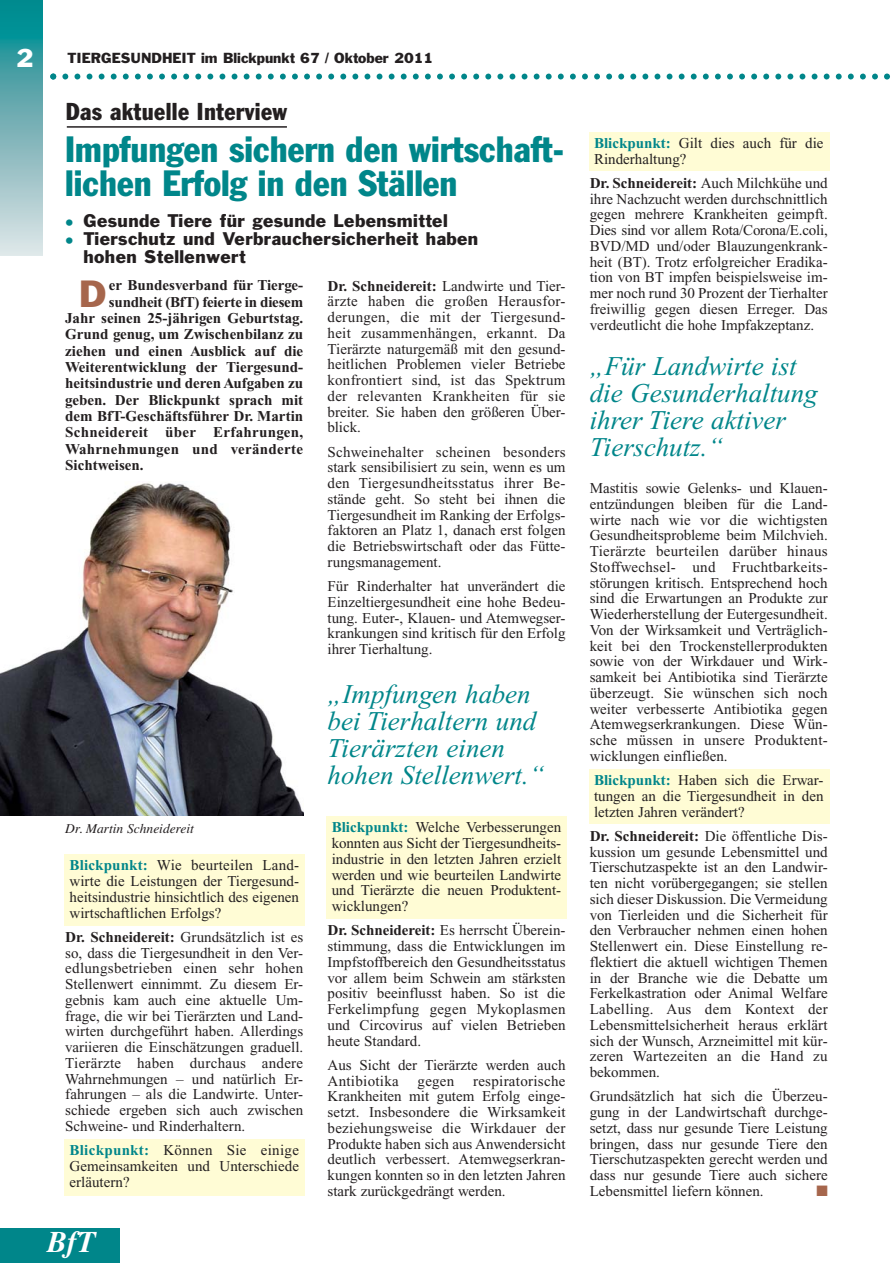
<style>
.page{position:relative;width:893px;height:1263px;background:#fff}
.page>*{position:absolute;margin:0;border:0;box-sizing:border-box;transform-origin:0 0}
.t1{font:condensed 36px/34.5px "Franklin Gothic";color:#00868a}
.t2{font:35.1px "Franklin Gothic";color:#a6664c}
.t3{font:italic 700 30px "Times";color:#fff}
.t4{font:italic 27px/27px "Times New Roman";color:#00868a}
.t5{font:condensed 24px "Franklin Gothic";letter-spacing:.015em;color:#231f20}
.t6{font:24px "Franklin Gothic";color:#fff}
.t7{font:16.95px/18px "Franklin Gothic";letter-spacing:.02em;color:#231f20}
.t8{font:15px/15.8px "Times New Roman";color:#231f20;text-align:justify}
.t9{font:700 15px "Times New Roman";color:#231f20}
.t10{font:700 15px "Times New Roman";letter-spacing:.02em;color:#231f20}
.t11{font:15px "Zapf Dingbats ITC";color:#a6664c}
.t12{font:13.5px "Franklin Gothic";color:#231f20}
.t13{font:italic 13.5px "Times";color:#231f20}
.s1{color:#00868a}
.s2{font-weight:700;color:#00868a}
.s3{font-weight:700}
</style>
<div class="page">
<div style="left:326px;top:816px;width:241px;height:102px;background:#fffcd5"></div>
<div style="left:589px;top:770px;width:241px;height:54px;background:#fffcd5"></div>
<div style="left:589px;top:132px;width:241px;height:39px;background:#fffcd5"></div>
<div style="left:64px;top:854px;width:241px;height:71px;background:#fffcd5"></div>
<div style="left:64px;top:1139px;width:241px;height:56px;background:#fffcd5"></div>
<svg style="left:0;top:0;width:43px;height:255px;background:#71b3b8"></svg>
<svg style="left:50px;top:74px;width:840px;height:6px"></svg>
<hr style="left:67px;top:126px;width:220px;height:2px;background:#231f20">
<div style="left:0;top:1229px;width:119px;height:34px;background:#00868a"></div>
<img style="left:0;top:482px;width:304px;height:334px">
<h3 class="t6" style="left:16px;top:49px;width:19px">2</h3>
<p class="t12" style="left:68px;top:53px;width:367px">TIERGESUNDHEIT im Blickpunkt 67 / Oktober 2011</p>
<h3 class="t5" style="left:66px;top:103px;width:223px">Das aktuelle Interview</h3>
<h1 class="t1" style="left:65px;top:135px;width:500px">Impfungen sichern den wirtschaft&shy;lichen Erfolg in den Ställen</h1>
<p class="t7" style="left:65px;top:213px;width:384px"><span class="s1">•</span> Gesunde Tiere für gesunde Lebensmittel</p>
<p class="t7" style="left:84px;top:231px;width:396px;text-indent:-18px"><span class="s1">•</span> Tierschutz und Verbrauchersicherheit haben hohen Stellenwert</p>
<h2 class="t2" style="left:79px;top:280px;width:29px">D</h2>
<p class="t9" style="left:109px;top:280px;width:196px">er Bundesverband für Tierge-</p>
<p class="t9" style="left:109px;top:296px;width:196px">sundheit (BfT) feierte in diesem</p>
<p class="t9" style="left:65px;top:313px;width:239px">Jahr seinen 25-jährigen Geburtstag.</p>
<p class="t9" style="left:65px;top:329px;width:239px">Grund genug, um Zwischenbilanz zu</p>
<p class="t9" style="left:65px;top:346px;width:239px">ziehen und einen Ausblick auf die</p>
<p class="t9" style="left:65px;top:362px;width:239px">Weiterentwicklung der Tiergesund-</p>
<p class="t9" style="left:65px;top:378px;width:239px">heitsindustrie und deren Aufgaben zu</p>
<p class="t9" style="left:65px;top:395px;width:239px">geben. Der Blickpunkt sprach mit</p>
<p class="t9" style="left:65px;top:411px;width:239px">dem BfT-Geschäftsführer Dr. Martin</p>
<p class="t10" style="left:65px;top:427px;width:239px">Schneidereit über Erfahrungen,</p>
<p class="t10" style="left:65px;top:444px;width:239px">Wahrnehmungen und veränderte</p>
<p class="t9" style="left:65px;top:460px;width:80px">Sichtweisen.</p>
<p class="t13" style="left:65px;top:824px;width:130px">Dr. Martin Schneidereit</p>
<p class="t8" style="left:70px;top:859px;width:231px"><span class="s2">Blickpunkt:</span> Wie beurteilen Land&shy;wirte die Leistungen der Tiergesund&shy;heitsindustrie hinsichtlich des eigenen wirtschaftlichen Erfolgs?</p>
<p class="t8" style="left:65px;top:931px;width:239px"><span class="s3">Dr. Schneidereit:</span> Grundsätzlich ist es so, dass die Tiergesundheit in den Ver&shy;edlungsbetrieben einen sehr hohen Stellenwert einnimmt. Zu diesem Er&shy;gebnis kam auch eine aktuelle Um&shy;frage, die wir bei Tierärzten und Land&shy;wirten durchgeführt haben. Allerdings variieren die Einschätzungen graduell.<br>Tierärzte haben durchaus andere Wahrnehmungen – und natürlich Er&shy;fahrungen – als die Landwirte. Unter&shy;schiede ergeben sich auch zwischen Schweine- und Rinderhaltern.</p>
<p class="t8" style="left:70px;top:1144px;width:231px"><span class="s2">Blickpunkt:</span> Können Sie einige Gemeinsamkeiten und Unterschiede erläutern?</p>
<h3 class="t3" style="left:47px;top:1231px;width:51px">BfT</h3>
<p class="t8" style="left:327px;top:279px;width:239px"><span class="s3">Dr. Schneidereit:</span> Landwirte und Tier&shy;ärzte haben die großen Herausfor&shy;derungen, die mit der Tiergesund&shy;heit zusammenhängen, erkannt. Da Tierärzte naturgemäß mit den gesund&shy;heitlichen Problemen vieler Betriebe konfrontiert sind, ist das Spektrum der relevanten Krankheiten für sie breiter. Sie haben den größeren Über&shy;blick.</p>
<p class="t8" style="left:327px;top:445px;width:239px">Schweinehalter scheinen besonders stark sensibilisiert zu sein, wenn es um den Tiergesundheitsstatus ihrer Be&shy;stände geht. So steht bei ihnen die Tiergesundheit im Ranking der Erfolgs&shy;faktoren an Platz 1, danach erst folgen die Betriebswirtschaft oder das Fütte&shy;rungsmanagement.</p>
<p class="t8" style="left:327px;top:580px;width:239px">Für Rinderhalter hat unverändert die Einzeltiergesundheit eine hohe Bedeu&shy;tung. Euter-, Klauen- und Atemwegser&shy;krankungen sind kritisch für den Erfolg ihrer Tierhaltung.</p>
<h3 class="t4" style="left:327px;top:683px;width:218px">„Impfungen haben bei Tierhaltern und<br>Tierärzten einen hohen Stellenwert.“</h3>
<p class="t8" style="left:332px;top:821px;width:231px"><span class="s2">Blickpunkt:</span> Welche Verbesserungen konnten aus Sicht der Tiergesundheits&shy;industrie in den letzten Jahren erzielt werden und wie beurteilen Landwirte und Tierärzte die neuen Produktent&shy;wicklungen?</p>
<p class="t8" style="left:327px;top:924px;width:239px"><span class="s3">Dr. Schneidereit:</span> Es herrscht Überein&shy;stimmung, dass die Entwicklungen im Impfstoffbereich den Gesundheitsstatus vor allem beim Schwein am stärksten positiv beeinflusst haben. So ist die Ferkelimpfung gegen Mykoplasmen und Circovirus auf vielen Betrieben heute Standard.</p>
<p class="t8" style="left:327px;top:1058px;width:239px">Aus Sicht der Tierärzte werden auch Antibiotika gegen respiratorische Krankheiten mit gutem Erfolg einge&shy;setzt. Insbesondere die Wirksamkeit beziehungsweise die Wirkdauer der Produkte haben sich aus Anwendersicht deutlich verbessert. Atemwegserkran&shy;kungen konnten so in den letzten Jahren stark zurückgedrängt werden.</p>
<p class="t8" style="left:594px;top:136px;width:231px"><span class="s2">Blickpunkt:</span> Gilt dies auch für die<br>Rinderhaltung?</p>
<p class="t8" style="left:590px;top:176px;width:239px"><span class="s3">Dr. Schneidereit:</span> Auch Milchkühe und ihre Nachzucht werden durchschnittlich gegen mehrere Krankheiten geimpft.<br>Dies sind vor allem Rota/Corona/E.coli, BVD/MD und/oder Blauzungenkrank&shy;heit (BT). Trotz erfolgreicher Eradika&shy;tion von BT impfen beispielsweise im&shy;mer noch rund 30 Prozent der Tierhalter freiwillig gegen diesen Erreger. Das verdeutlicht die hohe Impfakzeptanz.</p>
<h3 class="t4" style="left:590px;top:355px;width:229px">„Für Landwirte ist die Gesunderhaltung ihrer Tiere aktiver<br>Tierschutz.“</h3>
<p class="t8" style="left:590px;top:482px;width:239px">Mastitis sowie Gelenks- und Klauen&shy;entzündungen bleiben für die Land&shy;wirte nach wie vor die wichtigsten Gesundheitsprobleme beim Milchvieh.<br>Tierärzte beurteilen darüber hinaus Stoffwechsel- und Fruchtbarkeits&shy;störungen kritisch. Entsprechend hoch sind die Erwartungen an Produkte zur Wiederherstellung der Eutergesundheit.<br>Von der Wirksamkeit und Verträglich&shy;keit bei den Trockenstellerprodukten sowie von der Wirkdauer und Wirk&shy;samkeit bei Antibiotika sind Tierärzte überzeugt. Sie wünschen sich noch weiter verbesserte Antibiotika gegen Atemwegserkrankungen. Diese Wün&shy;sche müssen in unsere Produktent&shy;wicklungen einfließen.</p>
<p class="t8" style="left:594px;top:774px;width:231px"><span class="s2">Blickpunkt:</span> Haben sich die Erwar&shy;tungen an die Tiergesundheit in den letzten Jahren verändert?</p>
<p class="t8" style="left:590px;top:829px;width:239px"><span class="s3">Dr. Schneidereit:</span> Die öffentliche Dis&shy;kussion um gesunde Lebensmittel und Tierschutzaspekte ist an den Landwir&shy;ten nicht vorübergegangen; sie stellen sich dieser Diskussion. Die Vermeidung von Tierleiden und die Sicherheit für den Verbraucher nehmen einen hohen Stellenwert ein. Diese Einstellung re&shy;flektiert die aktuell wichtigen Themen in der Branche wie die Debatte um Ferkelkastration oder Animal Welfare Labelling. Aus dem Kontext der Lebensmittelsicherheit heraus erklärt sich der Wunsch, Arzneimittel mit kür&shy;zeren Wartezeiten an die Hand zu bekommen.</p>
<p class="t8" style="left:590px;top:1090px;width:239px">Grundsätzlich hat sich die Überzeu&shy;gung in der Landwirtschaft durchge&shy;setzt, dass nur gesunde Tiere Leistung bringen, dass nur gesunde Tiere den Tierschutzaspekten gerecht werden und dass nur gesunde Tiere auch sichere Lebensmittel liefern können.</p>
<p class="t11" style="left:816px;top:1185px;width:13px">■</p>
</div>
